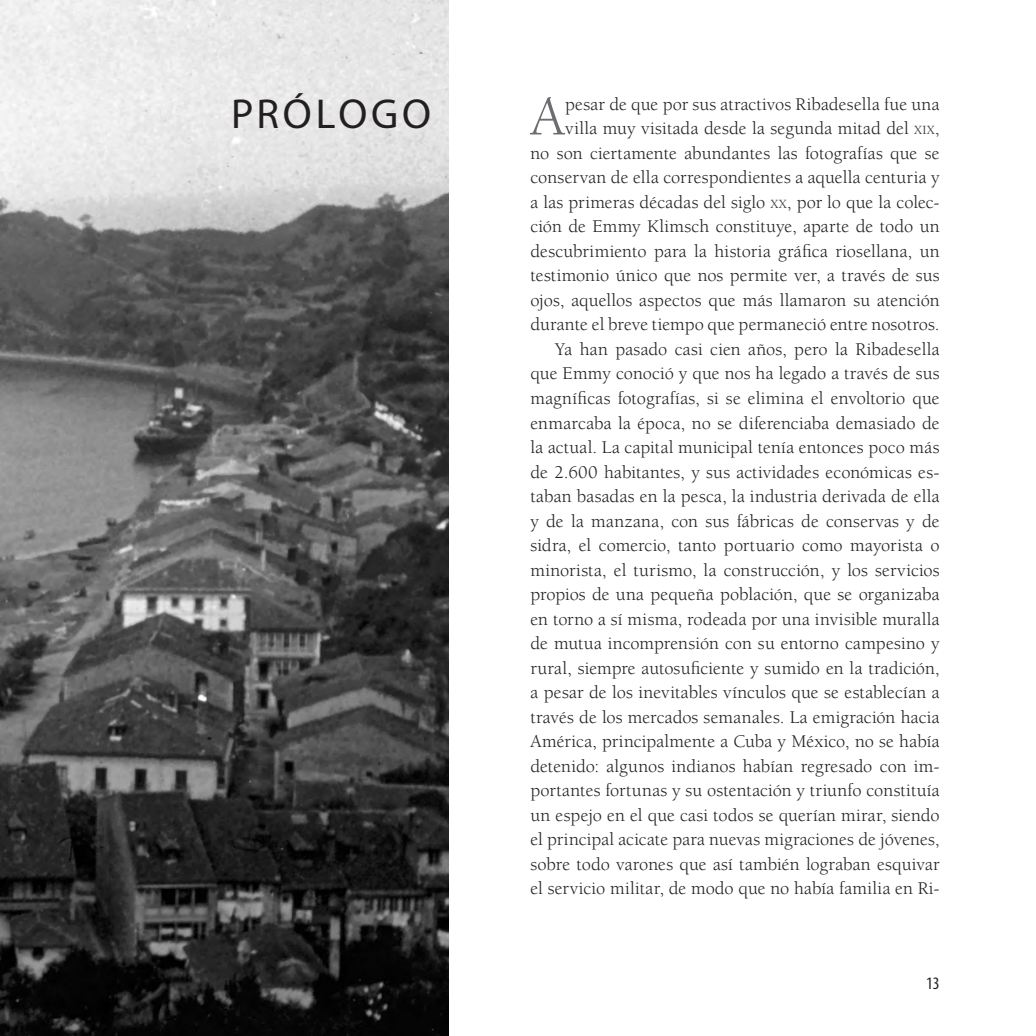
<style>
.page{position:relative;width:1036px;height:1036px;background:#fff}
.page>*{position:absolute;margin:0;border:0;box-sizing:border-box;transform-origin:0 0}
.texto_1er_párrafo{font:56.88px "Berkeley";color:#6c6d70}
.CAPITULO{font:42px "Myriad Pro";letter-spacing:.09em;color:#231f20}
.texto{font:18.38px/24.5px "Berkeley";letter-spacing:.01em;color:#231f20;text-align:justify}
.texto_1er_párrafo-2{font:18.38px/24.5px "Berkeley";letter-spacing:.005em;color:#231f20;text-align:right}
.Cabecera{font:condensed 17.5px "Myriad Pro";color:#231f20}
.s1{font-size:12.78px}
</style>
<div class="page">
<img style="left:0;top:0;width:448px;height:1036px">
<p class="CAPITULO" style="left:231px;top:88px;width:202px">PRÓLOGO</p>
<p class="texto_1er_párrafo" style="left:530px;top:87px;width:36px">A</p>
<p class="texto_1er_párrafo-2" style="left:530px;top:92px;width:411px">pesar de que por sus atractivos Ribadesella fue una villa muy visitada desde la segunda mitad del <span class="s1">XIX</span>,<br>no son ciertamente abundantes las fotografías que se conservan de ella correspondientes a aquella centuria y a las primeras décadas del siglo <span class="s1">XX</span>, por lo que la colec&shy;ción de Emmy Klimsch constituye, aparte de todo un descubrimiento para la historia gráfica riosellana, un testimonio único que nos permite ver, a través de sus ojos, aquellos aspectos que más llamaron su atención durante el breve tiempo que permaneció entre nosotros.</p>
<p class="texto" style="left:530px;top:337px;width:411px;text-indent:25px">Ya han pasado casi cien años, pero la Ribadesella que Emmy conoció y que nos ha legado a través de sus magníficas fotografías, si se elimina el envoltorio que enmarcaba la época, no se diferenciaba demasiado de la actual. La capital municipal tenía entonces poco más de 2.600 habitantes, y sus actividades económicas es&shy;taban basadas en la pesca, la industria derivada de ella y de la manzana, con sus fábricas de conservas y de sidra, el comercio, tanto portuario como mayorista o minorista, el turismo, la construcción, y los servicios propios de una pequeña población, que se organizaba en torno a sí misma, rodeada por una invisible muralla de mutua incomprensión con su entorno campesino y rural, siempre autosuficiente y sumido en la tradición, a pesar de los inevitables vínculos que se establecían a través de los mercados semanales. La emigración hacia América, principalmente a Cuba y México, no se había detenido: algunos indianos habían regresado con im&shy;portantes fortunas y su ostentación y triunfo constituía un espejo en el que casi todos se querían mirar, siendo el principal acicate para nuevas migraciones de jóvenes, sobre todo varones que así también lograban esquivar el servicio militar, de modo que no había familia en Ri-</p>
<p class="Cabecera" style="left:926px;top:973px;width:15px">13</p>
</div>
